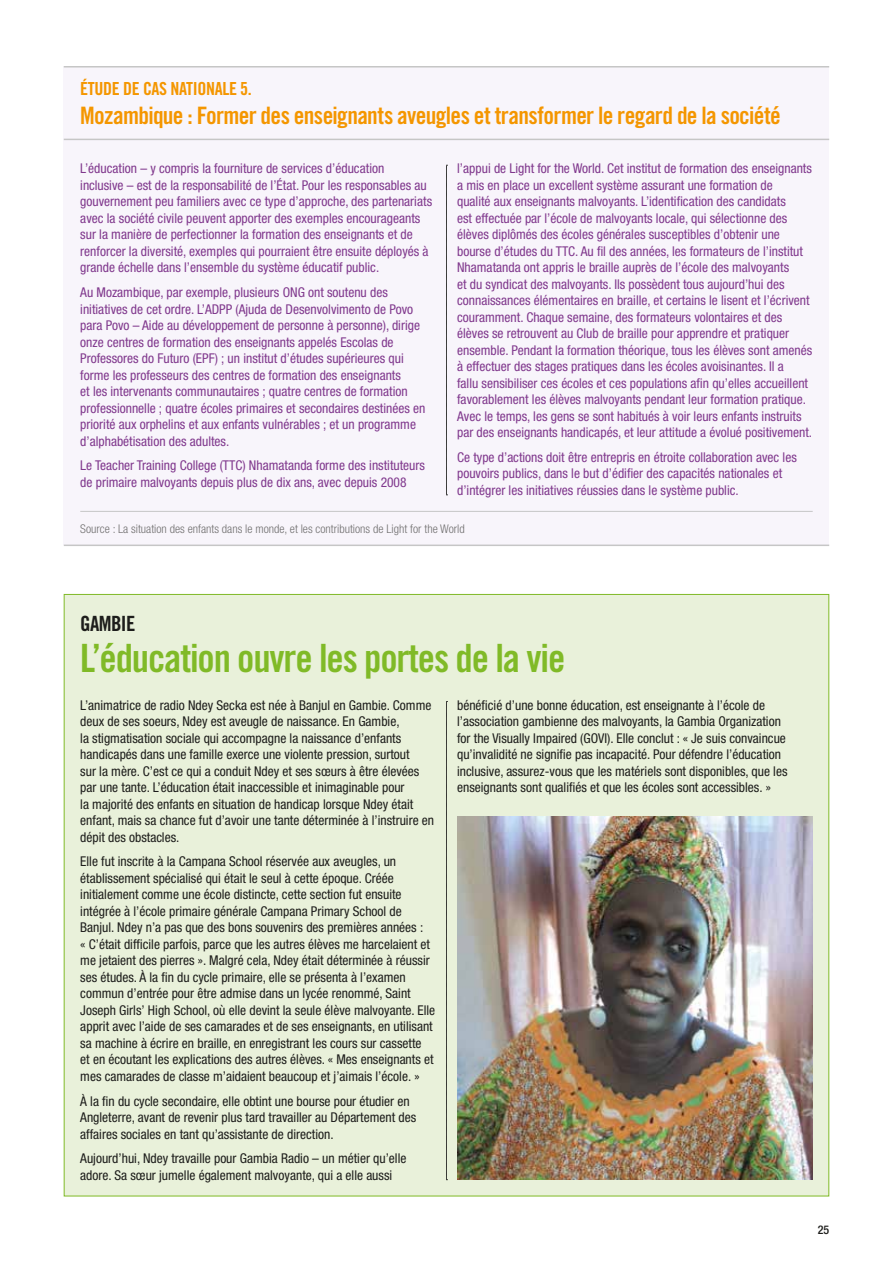
<style>
.page{position:relative;width:893px;height:1263px;background:#fff}
.page>*{position:absolute;margin:0;border:0;box-sizing:border-box;transform-origin:0 0}
.t1{font:39px "Trade Gothic Bold Cond Twenty";letter-spacing:-.03em;color:#80ba27}
.t2{font:24px "Trade Gothic Bold Cond Twenty";letter-spacing:-.03em;color:#f49600}
.t3{font:21px "Trade Gothic Bold Cond Twenty";letter-spacing:-.03em;color:#1d1d1b}
.t4{font:18px "Trade Gothic Bold Cond Twenty";letter-spacing:-.02em;color:#f49600}
.t5{font:condensed 13.5px/16.5px "Helvetica Neue LT Std";color:#80388d}
.t6{font:condensed 13.5px/16.5px "Helvetica Neue LT Std";color:#1d1d1b}
.t7{font:300 condensed 12px "Helvetica Neue LT Std";color:#706f6f}
.t8{font:500 condensed 12px "Helvetica Neue LT Std";color:#1d1d1b}
</style>
<div class="page">
<div style="left:64px;top:594px;width:765px;height:602px;background:#e9f1da"></div>
<div style="left:64px;top:66px;width:765px;height:478px;background:#f8f5fb"></div>
<hr style="left:64px;top:66px;width:765px;height:2px;background:#c6c6c6">
<hr style="left:64px;top:139px;width:765px;height:1px;background:#c6c6c6">
<hr style="left:80px;top:511px;width:733px;height:1px;background:#c6c6c6">
<hr style="left:64px;top:545px;width:765px;height:1px;background:#c6c6c6">
<svg style="left:446px;top:165px;width:1px;height:331px"></svg>
<svg style="left:446px;top:701px;width:1px;height:479px"></svg>
<img style="left:457px;top:817px;width:356px;height:363px">
<h3 class="t4" style="left:80px;top:78px;width:173px">ÉTUDE DE CAS NATIONALE 5.</h3>
<h2 class="t2" style="left:80px;top:101px;width:702px">Mozambique : Former des enseignants aveugles et transformer le regard de la société</h2>
<p class="t5" style="left:80px;top:160px;width:353px">L’éducation – y compris la fourniture de services d’éducation<br>inclusive – est de la responsabilité de l’État. Pour les responsables au gouvernement peu familiers avec ce type d’approche, des partenariats avec la société civile peuvent apporter des exemples encourageants sur la manière de perfectionner la formation des enseignants et de renforcer la diversité, exemples qui pourraient être ensuite déployés à grande échelle dans l’ensemble du système éducatif public.</p>
<p class="t5" style="left:80px;top:284px;width:347px">Au Mozambique, par exemple, plusieurs ONG ont soutenu des initiatives de cet ordre. L’ADPP (Ajuda de Desenvolvimento de Povo para Povo – Aide au développement de personne à personne), dirige onze centres de formation des enseignants appelés Escolas de Professores do Futuro (EPF) ; un institut d’études supérieures qui forme les professeurs des centres de formation des enseignants<br>et les intervenants communautaires ; quatre centres de formation professionnelle ; quatre écoles primaires et secondaires destinées en priorité aux orphelins et aux enfants vulnérables ; et un programme d’alphabétisation des adultes.</p>
<p class="t5" style="left:80px;top:457px;width:346px">Le Teacher Training College (TTC) Nhamatanda forme des instituteurs de primaire malvoyants depuis plus de dix ans, avec depuis 2008</p>
<p class="t5" style="left:457px;top:160px;width:357px">l’appui de Light for the World. Cet institut de formation des enseignants a mis en place un excellent système assurant une formation de<br>qualité aux enseignants malvoyants. L’identification des candidats<br>est effectuée par l’école de malvoyants locale, qui sélectionne des élèves diplômés des écoles générales susceptibles d’obtenir une bourse d’études du TTC. Au fil des années, les formateurs de l’institut Nhamatanda ont appris le braille auprès de l’école des malvoyants<br>et du syndicat des malvoyants. Ils possèdent tous aujourd’hui des connaissances élémentaires en braille, et certains le lisent et l’écrivent couramment. Chaque semaine, des formateurs volontaires et des élèves se retrouvent au Club de braille pour apprendre et pratiquer ensemble. Pendant la formation théorique, tous les élèves sont amenés à effectuer des stages pratiques dans les écoles avoisinantes. Il a<br>fallu sensibiliser ces écoles et ces populations afin qu’elles accueillent favorablement les élèves malvoyants pendant leur formation pratique.<br>Avec le temps, les gens se sont habitués à voir leurs enfants instruits par des enseignants handicapés, et leur attitude a évolué positivement.</p>
<p class="t5" style="left:457px;top:449px;width:341px">Ce type d’actions doit être entrepris en étroite collaboration avec les pouvoirs publics, dans le but d’édifier des capacités nationales et d’intégrer les initiatives réussies dans le système public.</p>
<p class="t7" style="left:80px;top:521px;width:386px">Source : La situation des enfants dans le monde, et les contributions de Light for the World</p>
<h3 class="t3" style="left:80px;top:611px;width:57px">GAMBIE</h3>
<h1 class="t1" style="left:80px;top:634px;width:487px">L’éducation ouvre les portes de la vie</h1>
<p class="t6" style="left:80px;top:696px;width:355px">L’animatrice de radio Ndey Secka est née à Banjul en Gambie. Comme deux de ses soeurs, Ndey est aveugle de naissance. En Gambie,<br>la stigmatisation sociale qui accompagne la naissance d’enfants handicapés dans une famille exerce une violente pression, surtout<br>sur la mère. C’est ce qui a conduit Ndey et ses sœurs à être élevées par une tante. L’éducation était inaccessible et inimaginable pour<br>la majorité des enfants en situation de handicap lorsque Ndey était enfant, mais sa chance fut d’avoir une tante déterminée à l’instruire en dépit des obstacles.</p>
<p class="t6" style="left:80px;top:853px;width:356px">Elle fut inscrite à la Campana School réservée aux aveugles, un établissement spécialisé qui était le seul à cette époque. Créée initialement comme une école distincte, cette section fut ensuite intégrée à l’école primaire générale Campana Primary School de Banjul. Ndey n’a pas que des bons souvenirs des premières années :<br>« C’était difficile parfois, parce que les autres élèves me harcelaient et me jetaient des pierres ». Malgré cela, Ndey était déterminée à réussir ses études. À la fin du cycle primaire, elle se présenta à l’examen commun d’entrée pour être admise dans un lycée renommé, Saint Joseph Girls’ High School, où elle devint la seule élève malvoyante. Elle apprit avec l’aide de ses camarades et de ses enseignants, en utilisant sa machine à écrire en braille, en enregistrant les cours sur cassette<br>et en écoutant les explications des autres élèves. « Mes enseignants et mes camarades de classe m’aidaient beaucoup et j’aimais l’école. »</p>
<p class="t6" style="left:80px;top:1092px;width:337px">À la fin du cycle secondaire, elle obtint une bourse pour étudier en<br>Angleterre, avant de revenir plus tard travailler au Département des affaires sociales en tant qu’assistante de direction.</p>
<p class="t6" style="left:80px;top:1150px;width:328px">Aujourd’hui, Ndey travaille pour Gambia Radio – un métier qu’elle adore. Sa sœur jumelle également malvoyante, qui a elle aussi</p>
<p class="t6" style="left:457px;top:696px;width:332px">bénéficié d’une bonne éducation, est enseignante à l’école de l’association gambienne des malvoyants, la Gambia Organization for the Visually Impaired (GOVI). Elle conclut : « Je suis convaincue qu’invalidité ne signifie pas incapacité. Pour défendre l’éducation inclusive, assurez-vous que les matériels sont disponibles, que les enseignants sont qualifiés et que les écoles sont accessibles. »</p>
<p class="t8" style="left:818px;top:1222px;width:13px">25</p>
</div>
